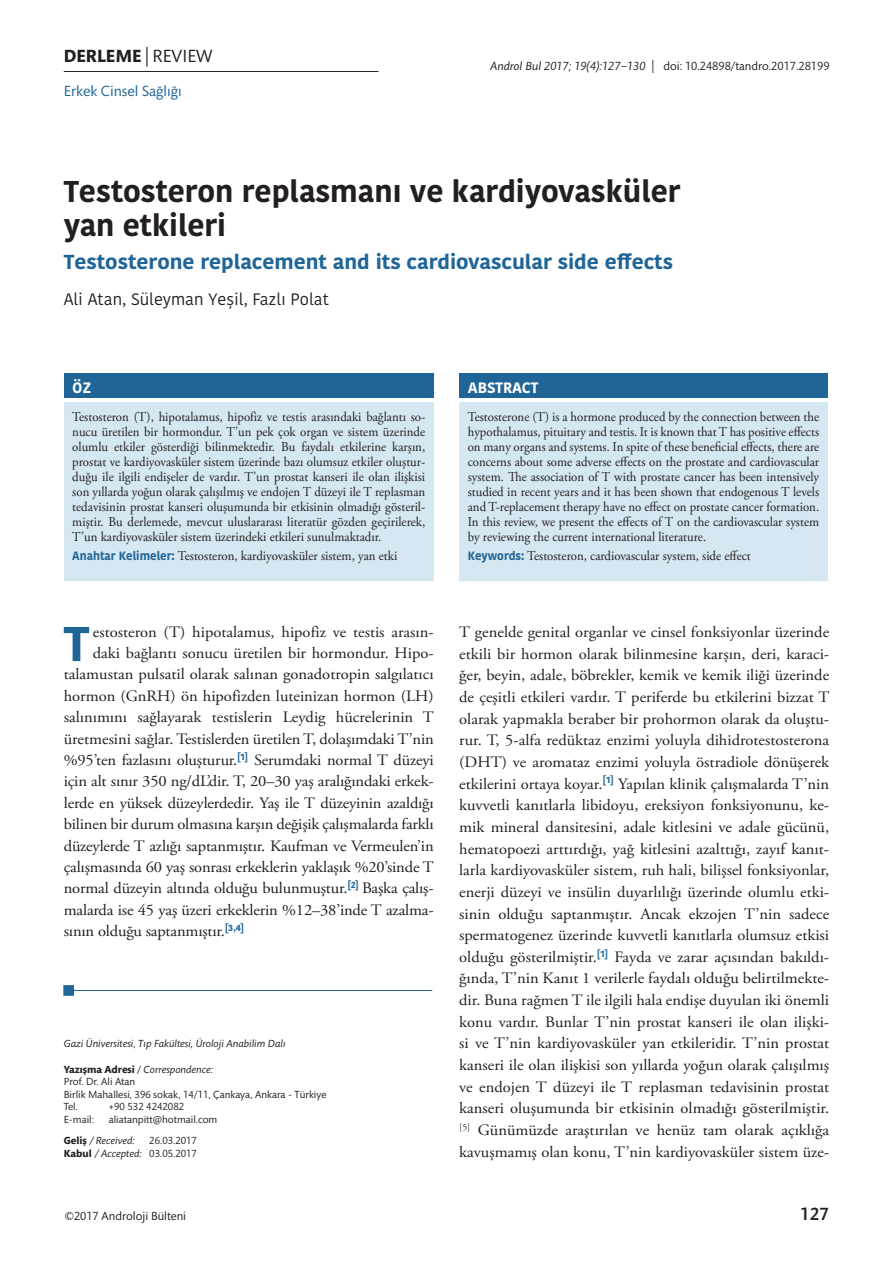
<style>
.page{position:relative;width:893px;height:1263px;background:#fff}
.page>*{position:absolute;margin:0;border:0;box-sizing:border-box;transform-origin:0 0}
.t1{font:700 48.6px "Kohinoor Devanagari";color:#206598;scale:1.04 1}
.t2{font:700 30px/34.5px "Kohinoor Devanagari";color:#231f20}
.t3{font:700 20.1px "Kohinoor Devanagari";color:#206598;scale:1.04 1}
.t4{font:700 18px "Mundo Sans Std";color:#231f20}
.t5{font:500 18px "Mundo Sans Std";color:#231f20}
.t6{font:16.5px "Kohinoor Devanagari";color:#231f20}
.t7{font:15.9px/21.6px "Adobe Garamond Pro";letter-spacing:-.01em;color:#231f20;text-align:justify;scale:1.04 1}
.t8{font:15px "Mundo Sans Std";color:#206598}
.t9{font:700 15px "Kohinoor Devanagari";color:#fff}
.t10{font:13.5px/15px "Adobe Garamond Pro";color:#231f20;text-align:justify;scale:.95 1}
.t11{font:12px "Mundo Sans Std";color:#231f20}
.t12{font:10.5px/12.6px "Mundo Sans Std";color:#231f20}
.t13{font:italic 10.5px "Mundo Sans Std";color:#231f20}
.s1{font-weight:400}
.s2{font-style:italic}
.s3{font-family:"Kohinoor Devanagari";font-weight:700;font-size:12px;color:#206598}
.s4{font-weight:700}
</style>
<div class="page">
<div style="left:459px;top:373px;width:369px;height:25px;background:#206598"></div>
<div style="left:459px;top:403px;width:369px;height:179px;background:#d5e7f0"></div>
<hr style="left:459px;top:581px;width:369px;height:2px;background:#fff">
<div style="left:64px;top:373px;width:370px;height:25px;background:#206598"></div>
<div style="left:64px;top:403px;width:370px;height:179px;background:#d5e7f0"></div>
<hr style="left:64px;top:581px;width:370px;height:2px;background:#fff">
<hr style="left:64px;top:71px;width:314px;height:1px;background:#231f20">
<div style="left:63px;top:985px;width:11px;height:11px;background:#206598;border:2px solid #206598"></div>
<hr style="left:70px;top:990px;width:362px;height:1px;background:#206598">
<p class="t4" style="left:64px;top:46px;width:150px">DERLEME <span class="s1">| REVIEW</span></p>
<p class="t8" style="left:64px;top:83px;width:120px">Erkek Cinsel Sağlığı</p>
<p class="t11" style="left:490px;top:59px;width:341px"><span class="s2">Androl Bul 2017; 19(4):127−130 |</span> doi: 10.24898/tandro.2017.28199</p>
<h2 class="t2" style="left:64px;top:173px;width:618px">Testosteron replasmanı ve kardiyovasküler yan etkileri</h2>
<p class="t3" style="left:64px;top:244px;width:587px">Testosterone replacement and its cardiovascular side effects</p>
<p class="t6" style="left:64px;top:290px;width:267px">Ali Atan, Süleyman Yeşil, Fazlı Polat</p>
<p class="t9" style="left:72px;top:374px;width:20px">ÖZ</p>
<p class="t10" style="left:72px;top:410px;width:373px">Testosteron (T), hipotalamus, hipofiz ve testis arasındaki bağlantı so&shy;nucu üretilen bir hormondur. T’un pek çok organ ve sistem üzerinde olumlu etkiler gösterdiği bilinmektedir. Bu faydalı etkilerine karşın, prostat ve kardiyovasküler sistem üzerinde bazı olumsuz etkiler oluştur&shy;duğu ile ilgili endişeler de vardır. T’un prostat kanseri ile olan ilişkisi son yıllarda yoğun olarak çalışılmış ve endojen T düzeyi ile T replasman tedavisinin prostat kanseri oluşumunda bir etkisinin olmadığı gösteril&shy;miştir. Bu derlemede, mevcut uluslararası literatür gözden geçirilerek, T’un kardiyovasküler sistem üzerindeki etkileri sunulmaktadır.</p>
<p class="t10" style="left:72px;top:549px;width:344px"><span class="s3">Anahtar Kelimeler:</span> Testosteron, kardiyovasküler sistem, yan etki</p>
<h1 class="t1" style="left:64px;top:601px;width:26px">T</h1>
<p class="t7" style="left:93px;top:622px;width:329px">estosteron (T) hipotalamus, hipofiz ve testis arasın-</p>
<p class="t7" style="left:93px;top:643px;width:329px">daki bağlantı sonucu üretilen bir hormondur. Hipo-</p>
<p class="t7" style="left:64px;top:664px;width:357px">talamustan pulsatil olarak salınan gonadotropin salgılatıcı</p>
<p class="t7" style="left:64px;top:686px;width:357px">hormon (GnRH) ön hipofizden luteinizan hormon (LH)</p>
<p class="t7" style="left:64px;top:707px;width:357px">salınımını sağlayarak testislerin Leydig hücrelerinin T</p>
<p class="t7" style="left:64px;top:728px;width:357px">üretmesini sağlar. Testislerden üretilen T, dolaşımdaki T’nin</p>
<p class="t7" style="left:64px;top:750px;width:357px">%95’ten fazlasını oluşturur.<sup>[1]</sup> Serumdaki normal T düzeyi</p>
<p class="t7" style="left:64px;top:771px;width:357px">için alt sınır 350 ng/dL’dir. T, 20–30 yaş aralığındaki erkek-</p>
<p class="t7" style="left:64px;top:792px;width:357px">lerde en yüksek düzeylerdedir. Yaş ile T düzeyinin azaldığı</p>
<p class="t7" style="left:64px;top:814px;width:357px">bilinen bir durum olmasına karşın değişik çalışmalarda farklı</p>
<p class="t7" style="left:64px;top:835px;width:357px">düzeylerde T azlığı saptanmıştır. Kaufman ve Vermeulen’in</p>
<p class="t7" style="left:64px;top:857px;width:357px">çalışmasında 60 yaş sonrası erkeklerin yaklaşık %20’sinde T</p>
<p class="t7" style="left:64px;top:878px;width:357px">normal düzeyin altında olduğu bulunmuştur.<sup>[2]</sup> Başka çalış-</p>
<p class="t7" style="left:64px;top:899px;width:357px">malarda ise 45 yaş üzeri erkeklerin %12–38’inde T azalma-</p>
<p class="t7" style="left:64px;top:921px;width:175px">sının olduğu saptanmıştır.<sup>[3,4]</sup></p>
<p class="t13" style="left:64px;top:1038px;width:223px">Gazi Üniversitesi, Tıp Fakültesi, Üroloji Anabilim Dalı</p>
<p class="t12" style="left:64px;top:1063px;width:264px"><span class="s4">Yazışma Adresi</span> / <span class="s2">Correspondence:<br></span>Prof. Dr. Ali Atan<br>Birlik Mahallesi, 396 sokak, 14/11, Çankaya, Ankara - Türkiye<br>Tel.</p>
<p class="t12" style="left:109px;top:1101px;width:77px">+90 532 4242082</p>
<p class="t12" style="left:64px;top:1109px;width:155px;line-height:21.1px;text-indent:45px">aliatanpitt@hotmail.com<br><span class="s4">Geliş</span> <span class="s2">/ Received:</span></p>
<p class="t12" style="left:64px;top:1113px;width:32px">E-mail:</p>
<p class="t12" style="left:64px;top:1134px;width:135px;text-align:right">26.03.2017<br><span class="s4">Kabul</span> <span class="s2">/ Accepted:</span> 03.05.2017</p>
<p class="t9" style="left:468px;top:374px;width:72px">ABSTRACT</p>
<p class="t10" style="left:468px;top:410px;width:371px">Testosterone (T) is a hormone produced by the connection between the hypothalamus, pituitary and testis. It is known that T has positive effects on many organs and systems. In spite of these beneficial effects, there are concerns about some adverse effects on the prostate and cardiovascular system. The association of T with prostate cancer has been intensively studied in recent years and it has been shown that endogenous T levels and T-replacement therapy have no effect on prostate cancer formation.<br>In this review, we present the effects of T on the cardiovascular system by reviewing the current international literature.</p>
<p class="t10" style="left:468px;top:549px;width:299px"><span class="s3">Keywords:</span> Testosteron, cardiovascular system, side effect</p>
<p class="t7" style="left:459px;top:622px;width:357px">T genelde genital organlar ve cinsel fonksiyonlar üzerinde etkili bir hormon olarak bilinmesine karşın, deri, karaci&shy;ğer, beyin, adale, böbrekler, kemik ve kemik iliği üzerinde de çeşitli etkileri vardır. T periferde bu etkilerini bizzat T olarak yapmakla beraber bir prohormon olarak da oluştu&shy;rur. T, 5-alfa redüktaz enzimi yoluyla dihidrotestosterona (DHT) ve aromataz enzimi yoluyla östradiole dönüşerek etkilerini ortaya koyar.<sup>[1]</sup> Yapılan klinik çalışmalarda T’nin kuvvetli kanıtlarla libidoyu, ereksiyon fonksiyonunu, ke&shy;mik mineral dansitesini, adale kitlesini ve adale gücünü, hematopoezi arttırdığı, yağ kitlesini azalttığı, zayıf kanıt&shy;larla kardiyovasküler sistem, ruh hali, bilişsel fonksiyonlar, enerji düzeyi ve insülin duyarlılığı üzerinde olumlu etki&shy;sinin olduğu saptanmıştır. Ancak ekzojen T’nin sadece spermatogenez üzerinde kuvvetli kanıtlarla olumsuz etkisi olduğu gösterilmiştir.<sup>[1]</sup> Fayda ve zarar açısından bakıldı&shy;ğında, T’nin Kanıt 1 verilerle faydalı olduğu belirtilmekte&shy;dir. Buna rağmen T ile ilgili hala endişe duyulan iki önemli konu vardır. Bunlar T’nin prostat kanseri ile olan ilişki&shy;si ve T’nin kardiyovasküler yan etkileridir. T’nin prostat kanseri ile olan ilişkisi son yıllarda yoğun olarak çalışılmış ve endojen T düzeyi ile T replasman tedavisinin prostat kanseri oluşumunda bir etkisinin olmadığı gösterilmiştir. <sup>[5]</sup> Günümüzde araştırılan ve henüz tam olarak açıklığa kavuşmamış olan konu, T’nin kardiyovasküler sistem üze-</p>
<p class="t11" style="left:65px;top:1210px;width:123px">©2017 Androloji Bülteni</p>
<p class="t5" style="left:800px;top:1205px;width:30px">127</p>
</div>
